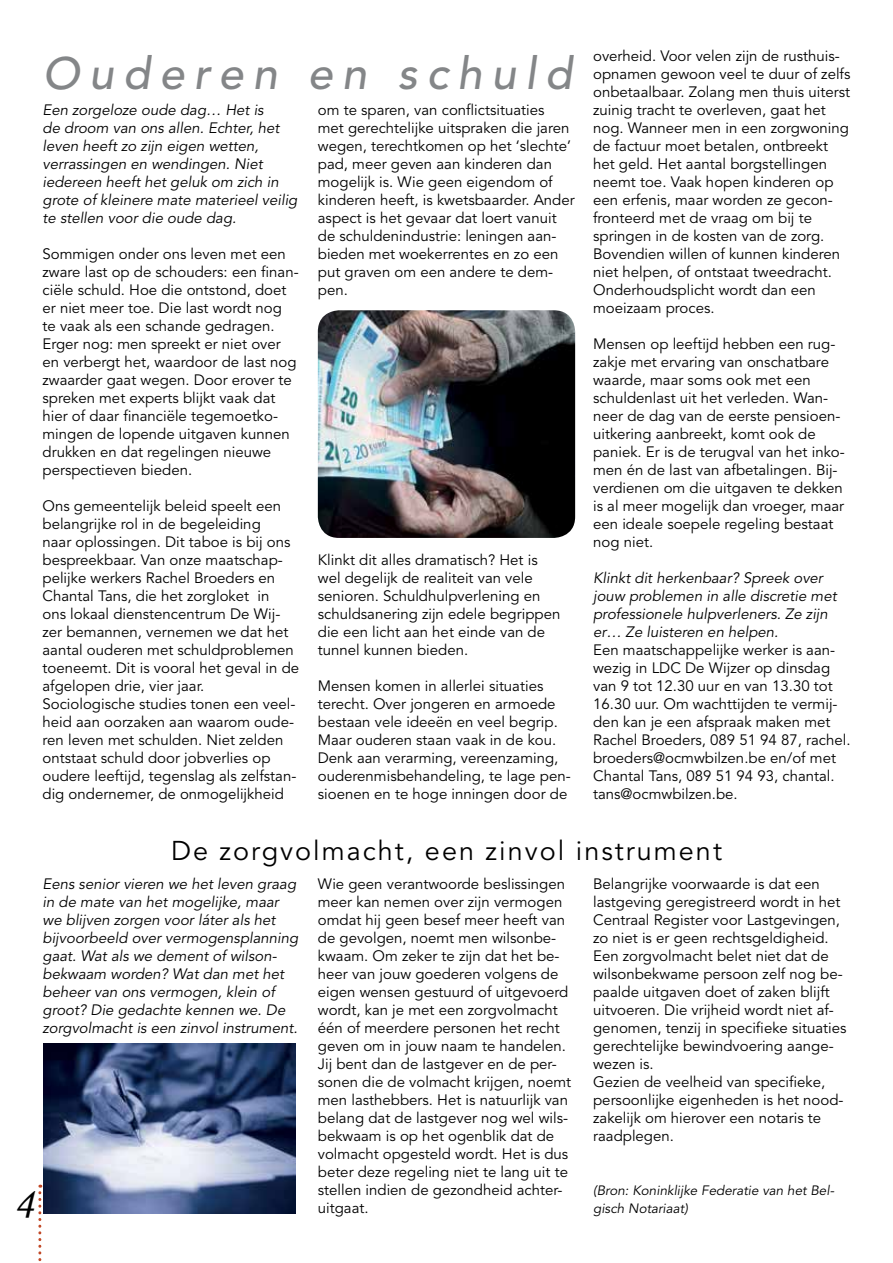
<style>
.page{position:relative;width:893px;height:1263px;background:#fff}
.page>*{position:absolute;margin:0;border:0;box-sizing:border-box;transform-origin:0 0}
.t1{font:italic 500 45px "Avenir LT Std";letter-spacing:.2em;color:#848688}
.t2{font:45px "Monotype Corsiva";color:#000}
.t3{font:27px "Avenir LT Std";letter-spacing:.075em;color:#000}
.t4{font:15px/18px "Avenir LT Std";color:#000}
.t5{font:italic 15px/18px "Avenir LT Std";color:#000}
.t6{font:italic 13.5px/18px "Avenir LT Std";color:#000}
</style>
<div class="page">
<img style="left:318px;top:310px;width:257px;height:228px">
<img style="left:44px;top:1043px;width:252px;height:170px">
<svg style="left:38px;top:1185px;width:3px;height:77px"></svg>
<h1 class="t1" style="left:43px;top:48px;width:531px">Ouderen en schuld</h1>
<p class="t5" style="left:43px;top:101px;width:256px">Een zorgeloze oude dag… Het is<br>de droom van ons allen. Echter, het leven heeft zo zijn eigen wetten, verrassingen en wendingen. Niet iedereen heeft het geluk om zich in grote of kleinere mate materieel veilig te stellen voor die oude dag.</p>
<p class="t4" style="left:43px;top:245px;width:258px">Sommigen onder ons leven met een zware last op de schouders: een finan&shy;ciële schuld. Hoe die ontstond, doet er niet meer toe. Die last wordt nog te vaak als een schande gedragen.<br>Erger nog: men spreekt er niet over en verbergt het, waardoor de last nog zwaarder gaat wegen. Door erover te spreken met experts blijkt vaak dat hier of daar financiële tegemoetko&shy;mingen de lopende uitgaven kunnen drukken en dat regelingen nieuwe perspectieven bieden.</p>
<p class="t4" style="left:43px;top:497px;width:258px">Ons gemeentelijk beleid speelt een belangrijke rol in de begeleiding<br>naar oplossingen. Dit taboe is bij ons bespreekbaar. Van onze maatschap&shy;pelijke werkers Rachel Broeders en Chantal Tans, die het zorgloket in<br>ons lokaal dienstencentrum De Wij&shy;zer bemannen, vernemen we dat het aantal ouderen met schuldproblemen toeneemt. Dit is vooral het geval in de afgelopen drie, vier jaar.<br>Sociologische studies tonen een veel&shy;heid aan oorzaken aan waarom oude&shy;ren leven met schulden. Niet zelden ontstaat schuld door jobverlies op oudere leeftijd, tegenslag als zelfstan&shy;dig ondernemer, de onmogelijkheid</p>
<p class="t4" style="left:318px;top:101px;width:258px">om te sparen, van conflictsituaties<br>met gerechtelijke uitspraken die jaren wegen, terechtkomen op het ‘slechte’ pad, meer geven aan kinderen dan mogelijk is. Wie geen eigendom of kinderen heeft, is kwetsbaarder. Ander aspect is het gevaar dat loert vanuit de schuldenindustrie: leningen aan&shy;bieden met woekerrentes en zo een put graven om een andere te dem&shy;pen.</p>
<p class="t4" style="left:318px;top:551px;width:244px">Klinkt dit alles dramatisch? Het is wel degelijk de realiteit van vele senioren. Schuldhulpverlening en schuldsanering zijn edele begrippen die een licht aan het einde van de tunnel kunnen bieden.</p>
<p class="t4" style="left:318px;top:677px;width:254px">Mensen komen in allerlei situaties terecht. Over jongeren en armoede bestaan vele ideeën en veel begrip.<br>Maar ouderen staan vaak in de kou.<br>Denk aan verarming, vereenzaming, ouderenmisbehandeling, te lage pen&shy;sioenen en te hoge inningen door de</p>
<p class="t4" style="left:593px;top:47px;width:259px">overheid. Voor velen zijn de rusthuis&shy;opnamen gewoon veel te duur of zelfs onbetaalbaar. Zolang men thuis uiterst zuinig tracht te overleven, gaat het nog. Wanneer men in een zorgwoning de factuur moet betalen, ontbreekt het geld. Het aantal borgstellingen neemt toe. Vaak hopen kinderen op een erfenis, maar worden ze gecon&shy;fronteerd met de vraag om bij te springen in de kosten van de zorg.<br>Bovendien willen of kunnen kinderen niet helpen, of ontstaat tweedracht.<br>Onderhoudsplicht wordt dan een moeizaam proces.</p>
<p class="t4" style="left:593px;top:335px;width:253px">Mensen op leeftijd hebben een rug&shy;zakje met ervaring van onschatbare waarde, maar soms ook met een schuldenlast uit het verleden. Wan&shy;neer de dag van de eerste pensioen&shy;uitkering aanbreekt, komt ook de paniek. Er is de terugval van het inko&shy;men én de last van afbetalingen. Bij&shy;verdienen om die uitgaven te dekken is al meer mogelijk dan vroeger, maar een ideale soepele regeling bestaat nog niet.</p>
<p class="t5" style="left:593px;top:569px;width:245px">Klinkt dit herkenbaar? Spreek over jouw problemen in alle discretie met professionele hulpverleners. Ze zijn er… Ze luisteren en helpen.</p>
<p class="t4" style="left:593px;top:641px;width:259px">Een maatschappelijke werker is aan&shy;wezig in LDC De Wijzer op dinsdag van 9 tot 12.30 uur en van 13.30 tot 16.30 uur. Om wachttijden te vermij&shy;den kan je een afspraak maken met Rachel Broeders, 089 51 94 87, rachel. broeders@ocmwbilzen.be en/of met Chantal Tans, 089 51 94 93, chantal. tans@ocmwbilzen.be.</p>
<h2 class="t3" style="left:171px;top:835px;width:552px">De zorgvolmacht, een zinvol instrument</h2>
<p class="t5" style="left:43px;top:875px;width:257px">Eens senior vieren we het leven graag in de mate van het mogelijke, maar we blijven zorgen voor láter als het bijvoorbeeld over vermogensplanning gaat. Wat als we dement of wilson&shy;bekwaam worden? Wat dan met het beheer van ons vermogen, klein of groot? Die gedachte kennen we. De zorgvolmacht is een zinvol instrument.</p>
<p class="t4" style="left:318px;top:875px;width:255px">Wie geen verantwoorde beslissingen meer kan nemen over zijn vermogen omdat hij geen besef meer heeft van de gevolgen, noemt men wilsonbe&shy;kwaam. Om zeker te zijn dat het be&shy;heer van jouw goederen volgens de eigen wensen gestuurd of uitgevoerd wordt, kan je met een zorgvolmacht één of meerdere personen het recht geven om in jouw naam te handelen.<br>Jij bent dan de lastgever en de per&shy;sonen die de volmacht krijgen, noemt men lasthebbers. Het is natuurlijk van belang dat de lastgever nog wel wils&shy;bekwaam is op het ogenblik dat de volmacht opgesteld wordt. Het is dus beter deze regeling niet te lang uit te stellen indien de gezondheid achter&shy;uitgaat.</p>
<p class="t4" style="left:593px;top:875px;width:255px">Belangrijke voorwaarde is dat een lastgeving geregistreerd wordt in het Centraal Register voor Lastgevingen, zo niet is er geen rechtsgeldigheid.<br>Een zorgvolmacht belet niet dat de wilsonbekwame persoon zelf nog be&shy;paalde uitgaven doet of zaken blijft uitvoeren. Die vrijheid wordt niet af&shy;genomen, tenzij in specifieke situaties gerechtelijke bewindvoering aange&shy;wezen is.<br>Gezien de veelheid van specifieke, persoonlijke eigenheden is het nood&shy;zakelijk om hierover een notaris te raadplegen.</p>
<p class="t6" style="left:593px;top:1181px;width:243px">(Bron: Koninklijke Federatie van het Bel&shy;gisch Notariaat)</p>
<h1 class="t2" style="left:14px;top:1176px;width:21px">4</h1>
</div>
